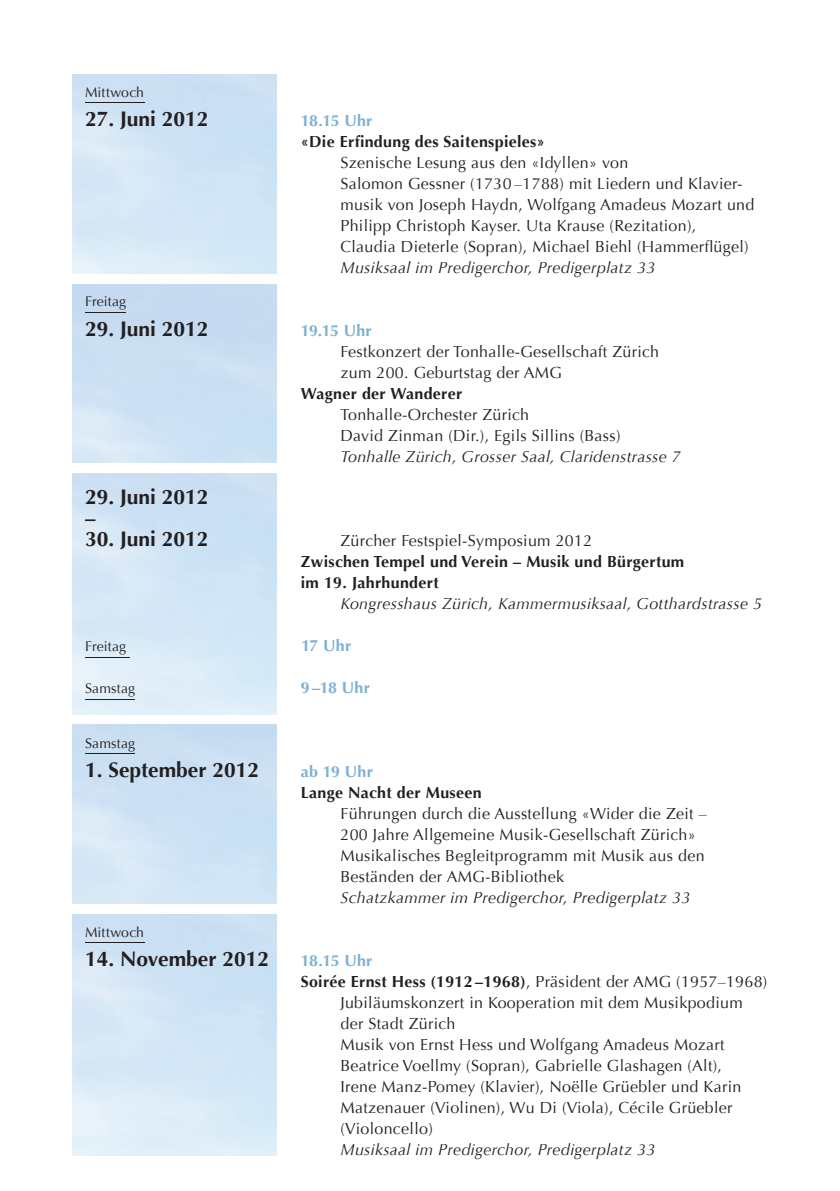
<style>
.page{position:relative;width:840px;height:1191px;background:#fff}
.page>*{position:absolute;margin:0;border:0;box-sizing:border-box;transform-origin:0 0}
.t1{font:700 21px/21px "Optima";color:#231f20}
.t2{font:16px/21px "Optima";letter-spacing:.02em;color:#231f20}
.t3{font:italic 16px "Optima";letter-spacing:.02em;color:#231f20}
.t4{font:700 16px/21px "Optima";letter-spacing:.02em;color:#231f20}
.t5{font:700 16px "Optima";letter-spacing:.01em;color:#7cb0d2}
.t6{font:14px "Optima";letter-spacing:.005em;color:#231f20}
.s1{font-weight:700}
</style>
<div class="page">
<img style="left:72px;top:74px;width:204px;height:199px">
<img style="left:72px;top:914px;width:204px;height:241px">
<hr style="left:85px;top:103px;width:59px;height:1px;background:#231f20">
<hr style="left:85px;top:312px;width:41px;height:1px;background:#231f20">
<hr style="left:85px;top:657px;width:45px;height:1px;background:#231f20">
<hr style="left:85px;top:699px;width:50px;height:1px;background:#231f20">
<hr style="left:85px;top:753px;width:50px;height:1px;background:#231f20">
<hr style="left:85px;top:942px;width:59px;height:1px;background:#231f20">
<p class="t6" style="left:85px;top:84px;width:60px">Mittwoch</p>
<h1 class="t1" style="left:85px;top:109px;width:125px">27. Juni 2012</h1>
<p class="t5" style="left:300px;top:111px;width:73px">18.15 Uhr</p>
<p class="t4" style="left:300px;top:131px;width:245px">«Die Erfindung des Saitenspieles»</p>
<p class="t2" style="left:340px;top:152px;width:415px">Szenische Lesung aus den «Idyllen» von<br>Salomon Gessner (1730 –1788) mit Liedern und Klavier&shy;musik von Joseph Haydn, Wolfgang Amadeus Mozart und Philipp Christoph Kayser. Uta Krause (Rezitation), Claudia Dieterle (Sopran), Michael Biehl (Hammerflügel)</p>
<p class="t3" style="left:340px;top:258px;width:316px">Musiksaal im Predigerchor, Predigerplatz 33</p>
<p class="t6" style="left:85px;top:294px;width:42px">Freitag</p>
<h1 class="t1" style="left:85px;top:319px;width:125px">29. Juni 2012</h1>
<p class="t5" style="left:300px;top:321px;width:72px">19.15 Uhr</p>
<p class="t2" style="left:340px;top:341px;width:320px">Festkonzert der Tonhalle-Gesellschaft Zürich zum 200. Geburtstag der AMG</p>
<p class="t4" style="left:300px;top:383px;width:163px">Wagner der Wanderer</p>
<p class="t2" style="left:340px;top:404px;width:281px">Tonhalle-Orchester Zürich<br>David Zinman (Dir.), Egils Sillins (Bass)</p>
<p class="t3" style="left:340px;top:447px;width:341px">Tonhalle Zürich, Grosser Saal, Claridenstrasse 7</p>
<h1 class="t1" style="left:85px;top:487px;width:125px">29. Juni 2012 –</h1>
<h1 class="t1" style="left:85px;top:529px;width:125px">30. Juni 2012</h1>
<p class="t2" style="left:340px;top:530px;width:253px">Zürcher Festspiel-Symposium 2012</p>
<p class="t4" style="left:300px;top:551px;width:385px">Zwischen Tempel und Verein – Musik und Bürgertum im 19. Jahrhundert</p>
<p class="t3" style="left:340px;top:594px;width:423px">Kongresshaus Zürich, Kammermusiksaal, Gotthardstrasse 5</p>
<p class="t6" style="left:85px;top:638px;width:42px">Freitag</p>
<p class="t5" style="left:301px;top:636px;width:51px">17 Uhr</p>
<p class="t6" style="left:85px;top:680px;width:51px">Samstag</p>
<p class="t5" style="left:300px;top:678px;width:71px">9 –18 Uhr</p>
<p class="t6" style="left:85px;top:735px;width:51px">Samstag</p>
<h1 class="t1" style="left:85px;top:760px;width:175px">1. September 2012</h1>
<p class="t5" style="left:300px;top:762px;width:74px">ab 19 Uhr</p>
<p class="t4" style="left:300px;top:782px;width:182px">Lange Nacht der Museen</p>
<p class="t2" style="left:340px;top:803px;width:367px">Führungen durch die Ausstellung «Wider die Zeit – 200 Jahre Allgemeine Musik-Gesellschaft Zürich» Musikalisches Begleitprogramm mit Musik aus den Beständen der AMG-Bibliothek</p>
<p class="t3" style="left:340px;top:888px;width:351px">Schatzkammer im Predigerchor, Predigerplatz 33</p>
<p class="t6" style="left:85px;top:924px;width:60px">Mittwoch</p>
<h1 class="t1" style="left:85px;top:949px;width:185px">14. November 2012</h1>
<p class="t5" style="left:300px;top:951px;width:73px">18.15 Uhr</p>
<p class="t2" style="left:300px;top:971px;width:467px"><span class="s1">Soirée Ernst Hess (1912 –1968)</span>, Präsident der AMG (1957–1968)</p>
<p class="t2" style="left:340px;top:992px;width:403px">Jubiläumskonzert in Kooperation mit dem Musikpodium</p>
<p class="t2" style="left:340px;top:1013px;width:116px">der Stadt Zürich</p>
<p class="t2" style="left:340px;top:1034px;width:385px">Musik von Ernst Hess und Wolfgang Amadeus Mozart</p>
<p class="t2" style="left:340px;top:1055px;width:383px">Beatrice Voellmy (Sopran), Gabrielle Glashagen (Alt),</p>
<p class="t2" style="left:340px;top:1076px;width:402px">Irene Manz-Pomey (Klavier), Noëlle Grüebler und Karin</p>
<p class="t2" style="left:340px;top:1097px;width:393px">Matzenauer (Violinen), Wu Di (Viola), Cécile Grüebler</p>
<p class="t2" style="left:340px;top:1118px;width:94px">(Violoncello)</p>
<p class="t3" style="left:340px;top:1140px;width:316px">Musiksaal im Predigerchor, Predigerplatz 33</p>
</div>
